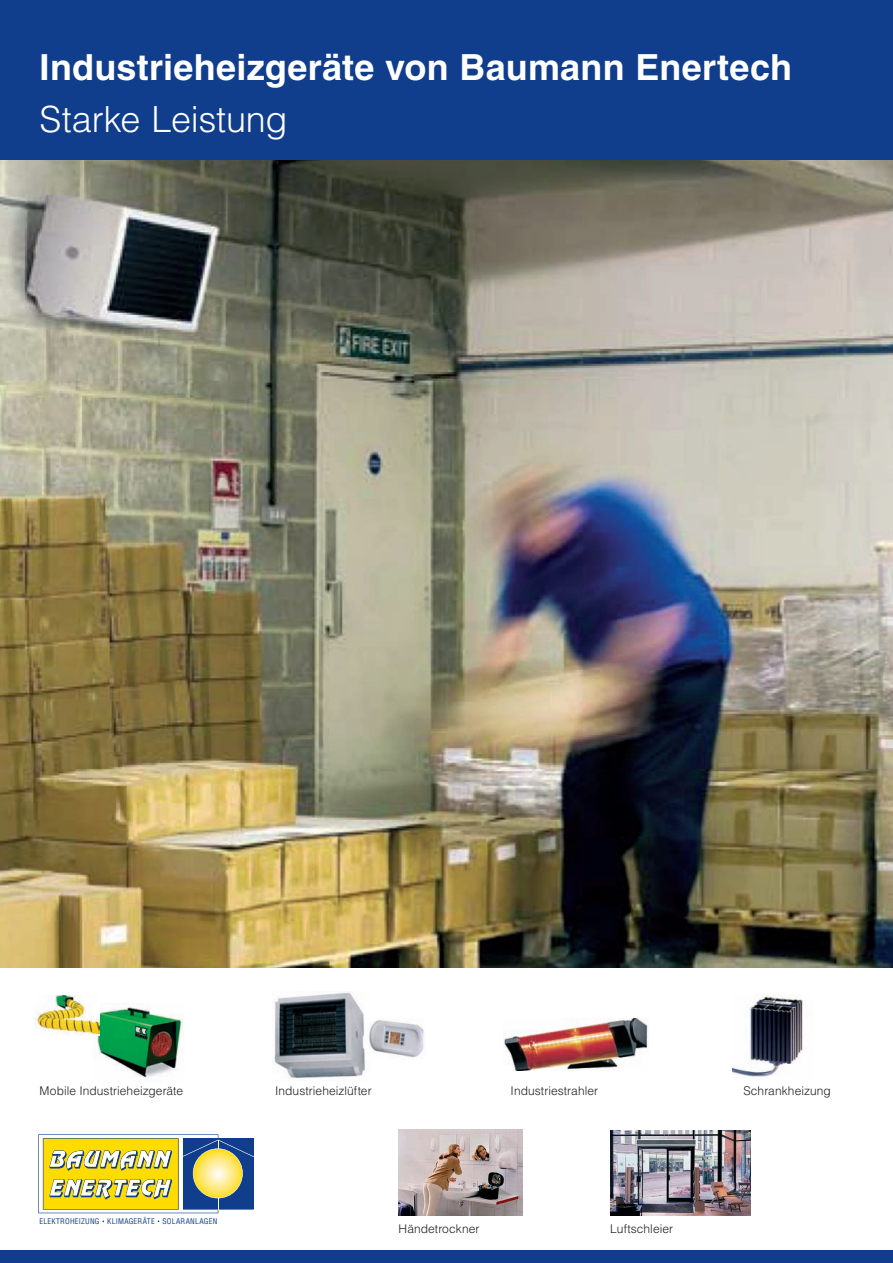
<style>
.page{position:relative;width:893px;height:1263px;background:#fff}
.page>*{position:absolute;margin:0;border:0;box-sizing:border-box;transform-origin:0 0}
.t1{font:700 36px "Helvetica LT Std";letter-spacing:.005em;color:#fff}
.t2{font:300 36px "Helvetica LT Std";letter-spacing:-.005em;color:#fff}
.t3{font:300 12px "Helvetica LT Std";letter-spacing:.005em;color:#231f20}
.t4{font:condensed 7.65px "Helvetica LT Std";letter-spacing:.03em;color:#103d8c}
</style>
<div class="page">
<img style="left:0;top:160px;width:893px;height:807px">
<div style="left:0;top:0;width:893px;height:160px;background:#103d8c"></div>
<div style="left:0;top:1250px;width:893px;height:13px;background:#103d8c"></div>
<img style="left:35px;top:995px;width:58px;height:40px">
<img style="left:93px;top:1006px;width:91px;height:72px">
<img style="left:93px;top:1006px;width:6px;height:30px">
<img style="left:611px;top:1130px;width:139px;height:85px">
<img style="left:399px;top:1130px;width:124px;height:85px">
<img style="left:732px;top:995px;width:72px;height:82px">
<img style="left:503px;top:1018px;width:145px;height:52px">
<img style="left:274px;top:991px;width:93px;height:88px">
<img style="left:366px;top:1019px;width:58px;height:41px">
<svg style="left:38px;top:1134px;width:216px;height:79px"></svg>
<h1 class="t1" style="left:40px;top:45px;width:754px">Industrieheizgeräte von Baumann Enertech</h1>
<h1 class="t2" style="left:40px;top:97px;width:249px">Starke Leistung</h1>
<p class="t3" style="left:40px;top:1083px;width:145px">Mobile Industrieheizgeräte</p>
<p class="t4" style="left:39px;top:1216px;width:180px">ELEKTROHEIZUNG KLIMAGERÄTE SOLARANLAGEN</p>
<p class="t3" style="left:275px;top:1083px;width:98px">Industrieheizlüfter</p>
<p class="t3" style="left:511px;top:1083px;width:89px">Industriestrahler</p>
<p class="t3" style="left:743px;top:1083px;width:89px">Schrankheizung</p>
<p class="t3" style="left:399px;top:1221px;width:82px">Händetrockner</p>
<p class="t3" style="left:610px;top:1221px;width:65px">Luftschleier</p>
</div>
